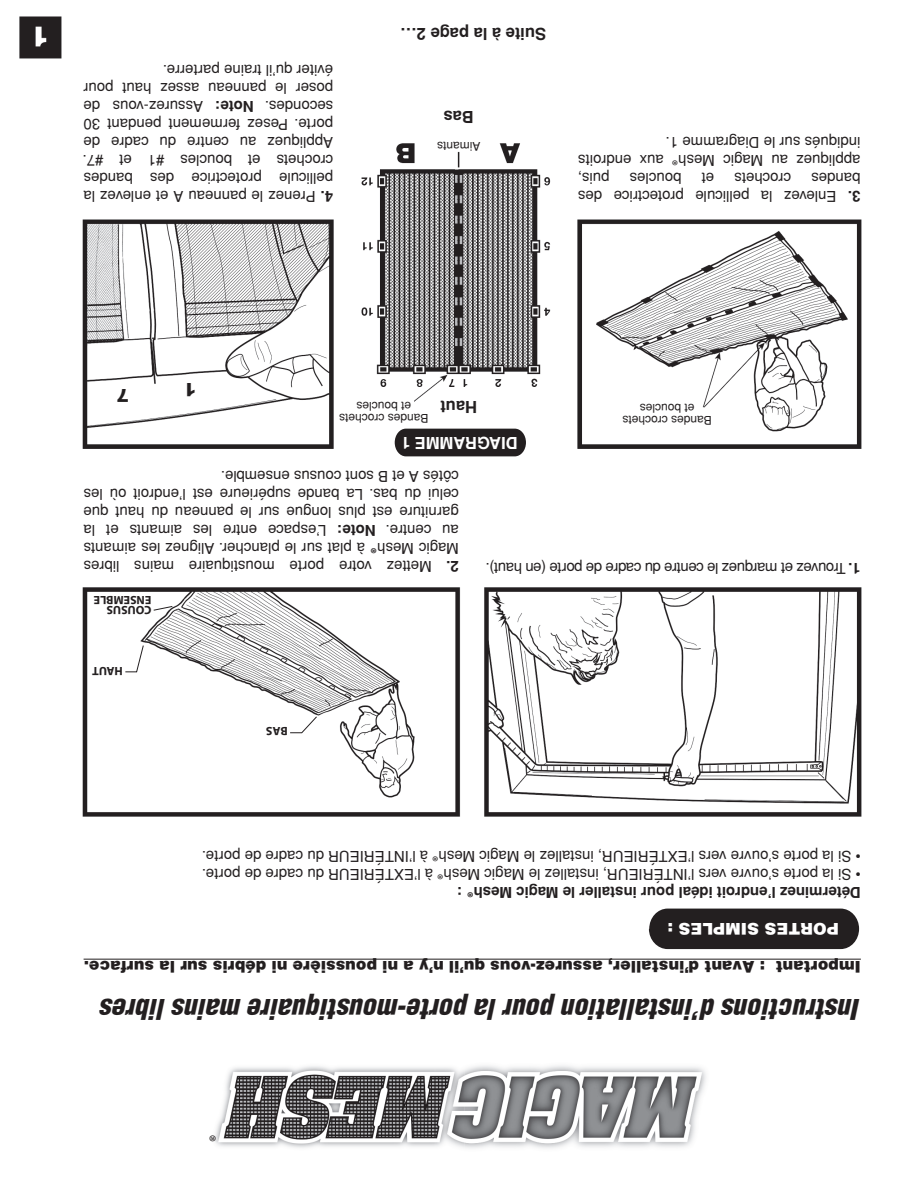
<style>
.page{position:relative;width:918px;height:1188px;background:#fff}
.page>*{position:absolute;margin:0;border:0;box-sizing:border-box;transform-origin:0 0}
.t1{font:italic 900 condensed 27.9px "Helvetica";color:#231f20}
.t2{font:900 18px "Arial";color:#231f20}
.t3{font:18px "Myriad Pro";color:#231f20}
.t4{font:900 16.5px "Helvetica";color:#231f20;scale:.96 1}
.t5{font:700 16.5px "Helvetica";color:#231f20}
.t6{font:900 16.5px "Helvetica";color:#fff}
.t7{font:700 16.5px "Helvetica";color:#fff}
.t8{font:16.2px "Myriad Pro";color:#231f20}
.t9{font:700 16.2px "Myriad Pro";color:#231f20}
.t10{font:15px/18px "Helvetica";color:#231f20}
.t11{font:700 15px "Helvetica";color:#231f20}
.t12{font:15px "Helvetica";letter-spacing:-.03em;color:#231f20}
.t13{font:12px/12px "Helvetica";color:#231f20;text-align:center}
.t14{font:700 12px/10.5px "Myriad Pro";color:#231f20}
.s1{font-weight:700}
.s2{font-family:"Myriad Pro"}
.s3{font-family:"Myriad Pro";font-weight:700}
</style>
<div class="page">
<img style="left:19px;top:16px;width:843px;height:1133px">
<svg style="left:289px;top:716px;width:29px;height:18px"></svg>
<svg style="left:125px;top:645px;width:19px;height:28px"></svg>
<svg style="left:153px;top:606px;width:20px;height:5px"></svg>
<div style="left:27px;top:830px;width:846px;height:222px;background:#fff"></div>
<div style="left:649px;top:909px;width:210px;height:40px;background:#231f20;border-radius:19px"></div>
<hr style="left:84px;top:959px;width:777px;height:1px;background:#231f20">
<div style="left:436px;top:392px;width:46px;height:26px;background:#fff"></div>
<div style="left:352px;top:410px;width:67px;height:14px;background:#fff"></div>
<div style="left:368px;top:397px;width:45px;height:16px;background:#fff"></div>
<div style="left:418px;top:100px;width:77px;height:51px;background:#fff"></div>
<div style="left:608px;top:408px;width:125px;height:18px;background:#fff"></div>
<div style="left:374px;top:426px;width:163px;height:36px;background:#fff"></div>
<div style="left:395px;top:429px;width:131px;height:27px;background:#231f20"></div>
<p class="t10" style="left:333px;top:116px;width:251px;rotate:-180deg">secondes.<br>poser le panneau assez haut pour éviter qu’il traine parterre.</p>
<p class="t11" style="left:254px;top:115px;width:40px;rotate:-180deg">Note:</p>
<p class="t10" style="left:333px;top:206px;width:252px;text-align:right;rotate:-180deg"><span class="s1">4.</span> Prenez le panneau A et enlevez la pellicule protectrice des bandes crochets et boucles #1 et #7.<br>Appliquez au centre du cadre de porte. Pesez fermement pendant 30<br>Assurez-vous de</p>
<p class="t5" style="left:546px;top:43px;width:147px;rotate:-180deg">Suite à la page 2…</p>
<p class="t5" style="left:474px;top:126px;width:32px;rotate:-180deg">Bas</p>
<p class="t13" style="left:480px;top:152px;width:45px;rotate:-180deg">Aimants</p>
<p class="t10" style="left:860px;top:170px;width:196px;rotate:-180deg">appliquez au Magic Mesh<span class="s2">® </span>indiqués sur le Diagramme 1.</p>
<p class="t10" style="left:664px;top:188px;width:87px;text-align:right;rotate:-180deg">puis,<br>aux endroits</p>
<p class="t10" style="left:681px;top:188px;width:53px;rotate:-180deg">boucles</p>
<p class="t10" style="left:714px;top:188px;width:14px;rotate:-180deg">et</p>
<p class="t10" style="left:791px;top:188px;width:58px;rotate:-180deg">crochets</p>
<p class="t10" style="left:860px;top:188px;width:51px;rotate:-180deg">bandes</p>
<p class="t10" style="left:837px;top:206px;width:260px;rotate:-180deg">Enlevez la pellicule protectrice des</p>
<p class="t11" style="left:860px;top:205px;width:14px;rotate:-180deg">3.</p>
<p class="t2" style="left:129px;top:409px;width:14px;rotate:-180deg">7</p>
<p class="t2" style="left:196px;top:402px;width:14px;rotate:-180deg">1</p>
<p class="t5" style="left:477px;top:416px;width:38px;rotate:-180deg">Haut</p>
<p class="t13" style="left:429px;top:424px;width:91px;rotate:-180deg">Bandes crochets et boucles</p>
<p class="t13" style="left:712px;top:426px;width:91px;rotate:-180deg">Bandes crochets et boucles</p>
<p class="t7" style="left:518px;top:452px;width:118px;rotate:-180deg">DIAGRAMME 1</p>
<p class="t10" style="left:459px;top:540px;width:377px;rotate:-180deg">au centre.<br>garniture est plus longue sur le panneau du haut que celui du bas. La bande supérieure est l’endroit où les côtés A et B sont cousus ensemble.</p>
<p class="t10" style="left:327px;top:540px;width:244px;rotate:-180deg">L’espace entre les aimants et la</p>
<p class="t11" style="left:376px;top:539px;width:40px;rotate:-180deg">Note:</p>
<p class="t10" style="left:459px;top:558px;width:377px;rotate:-180deg">Magic Mesh<span class="s3">®</span> à plat sur le plancher. Alignez les aimants</p>
<p class="t10" style="left:432px;top:576px;width:350px;rotate:-180deg">Mettez votre porte moustiquaire mains libres</p>
<p class="t11" style="left:459px;top:575px;width:14px;rotate:-180deg">2.</p>
<p class="t14" style="left:151px;top:616px;width:59px;rotate:-180deg">COUSUS<br>ENSEMBLE</p>
<p class="t14" style="left:123px;top:677px;width:32px;rotate:-180deg">HAUT</p>
<p class="t14" style="left:288px;top:737px;width:23px;rotate:-180deg">BAS</p>
<p class="t12" style="left:861px;top:577px;width:376px;rotate:-180deg"><span class="s1">1.</span> Trouvez et marquez le centre du cadre de porte (en haut).</p>
<p class="t10" style="left:861px;top:865px;width:660px;rotate:-180deg">• Si la porte s’ouvre vers l’EXTÉRIEUR, installez le Magic Mesh<span class="s2">®</span> à l’INTÉRIEUR du cadre de porte.</p>
<p class="t8" style="left:852px;top:874px;width:434px;rotate:-180deg">• If your door opens IN, install on the OUTSIDE of the door frame.</p>
<p class="t10" style="left:861px;top:883px;width:660px;rotate:-180deg">• Si la porte s’ouvre vers l’INTÉRIEUR, installez le Magic Mesh<span class="s2">®</span> à l’EXTÉRIEUR du cadre de porte.</p>
<p class="t9" style="left:862px;top:891px;width:376px;rotate:-180deg">Determine the proper direction to install the screen:</p>
<p class="t11" style="left:861px;top:901px;width:405px;rotate:-180deg">Déterminez l’endroit idéal pour installer le Magic Mesh<span class="s2">®</span> :</p>
<p class="t6" style="left:839px;top:939px;width:173px;rotate:-180deg">PORTES SIMPLES :</p>
<p class="t4" style="left:861px;top:977px;width:811px;rotate:-180deg">Important : Avant d’installer, assurez-vous qu’il n’y a ni poussière ni débris sur la surface.</p>
<h1 class="t1" style="left:861px;top:1026px;width:761px;rotate:-180deg">Instructions d’installation pour la porte-moustiquaire mains libres</h1>
<p class="t3" style="left:216px;top:1146px;width:9px;rotate:-180deg">®</p>
</div>
